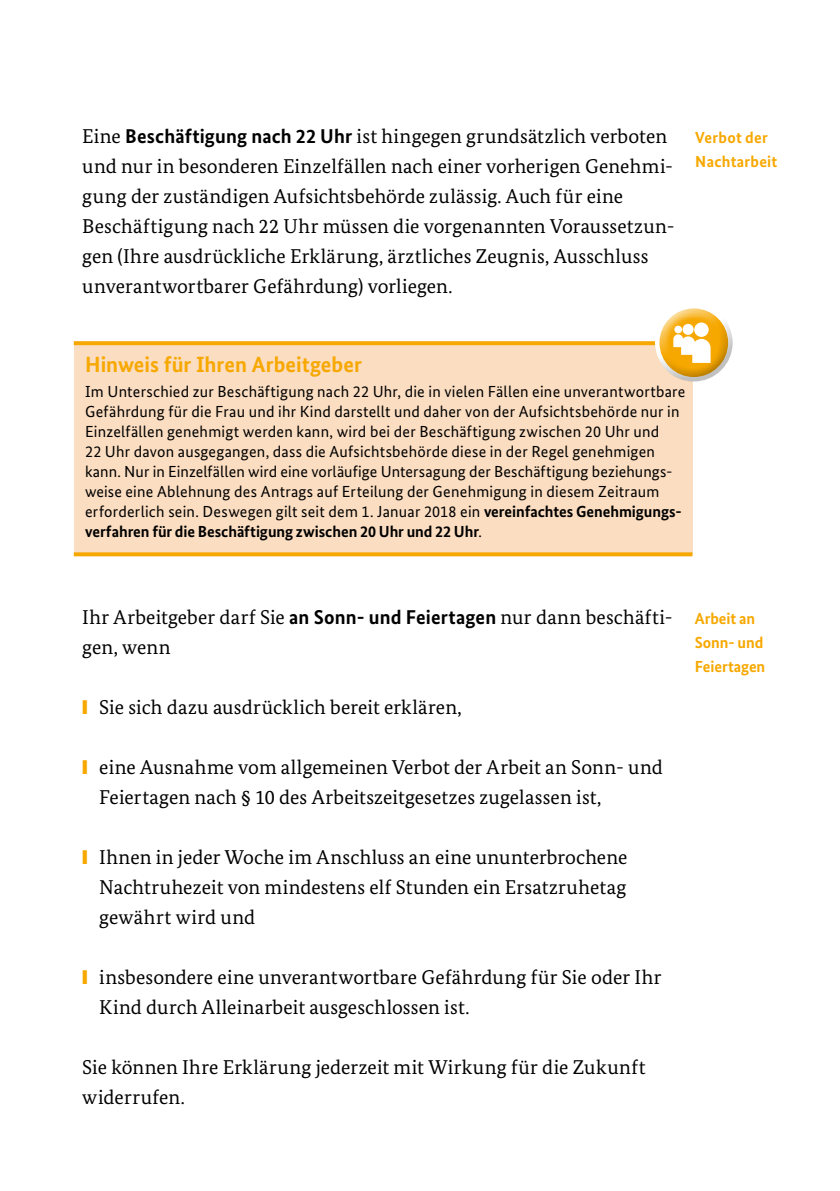
<style>
.page{position:relative;width:840px;height:1191px;background:#fff}
.page>*{position:absolute;margin:0;border:0;box-sizing:border-box;transform-origin:0 0}
.t1{font:700 22px "Bundes Sans";letter-spacing:.005em;color:#f7a800}
.t2{font:20px/30px "Bundes Serif";letter-spacing:.01em;color:#000}
.t3{font:16px/20px "Bundes Sans";letter-spacing:.015em;color:#000}
.t4{font:700 16px/24px "Bundes Sans";color:#f7a800}
.s1{font-family:"Bundes Sans";font-weight:700}
.s2{font-weight:700}
.s3{color:#f7a800}
</style>
<div class="page">
<div style="left:74px;top:343px;width:618px;height:211px;background:#fbddc1"></div>
<svg style="left:74px;top:341px;width:565px;height:4px;background:#f7ac0c"></svg>
<svg style="left:74px;top:552px;width:618px;height:4px;background:#f7ac10"></svg>
<div style="left:639px;top:289px;width:98px;height:81px;background:#fff"></div>
<div style="left:648px;top:315px;width:99px;height:69px;background:#000;opacity:.25"></div>
<div style="left:693px;top:322px;width:15px;height:15px;background:#fff;border-radius:50%"></div>
<div style="left:682px;top:324px;width:11px;height:11px;background:#fff;border-radius:50%"></div>
<div style="left:674px;top:326px;width:7px;height:7px;background:#fff;border-radius:50%"></div>
<svg style="left:673px;top:334px;width:37px;height:29px"></svg>
<p class="t2" style="left:82px;top:121px;width:593px">Eine <span class="s1">Beschäftigung nach 22 Uhr</span> ist hingegen grundsätzlich verboten und nur in besonderen Einzelfällen nach einer vorherigen Genehmi&shy;gung der zuständigen Aufsichtsbehörde zulässig. Auch für eine Beschäftigung nach 22 Uhr müssen die vorgenannten Voraussetzun&shy;gen (Ihre ausdrückliche Erklärung, ärztliches Zeugnis, Ausschluss unverantwortbarer Gefährdung) vorliegen.</p>
<p class="t4" style="left:694px;top:126px;width:84px">Verbot der<br>Nachtarbeit</p>
<p class="t1" style="left:85px;top:350px;width:278px">Hinweis für Ihren Arbeitgeber</p>
<p class="t3" style="left:85px;top:381px;width:601px">Im Unterschied zur Beschäftigung nach 22 Uhr, die in vielen Fällen eine unverantwortbare Gefährdung für die Frau und ihr Kind darstellt und daher von der Aufsichtsbehörde nur in Einzelfällen genehmigt werden kann, wird bei der Beschäftigung zwischen 20 Uhr und<br>22 Uhr davon ausgegangen, dass die Aufsichtsbehörde diese in der Regel genehmigen kann. Nur in Einzelfällen wird eine vorläufige Untersagung der Beschäftigung beziehungs&shy;weise eine Ablehnung des Antrags auf Erteilung der Genehmigung in diesem Zeitraum erforderlich sein. Deswegen gilt seit dem 1. Januar 2018 ein <span class="s2">vereinfachtes Genehmigungs&shy;verfahren für die Beschäftigung zwischen 20 Uhr und 22 Uhr</span>.</p>
<p class="t2" style="left:82px;top:601px;width:591px">Ihr Arbeitgeber darf Sie <span class="s1">an Sonn- und Feiertagen</span> nur dann beschäfti&shy;gen, wenn</p>
<p class="t2" style="left:82px;top:691px;width:381px"><span class="s3">❙</span> Sie sich dazu ausdrücklich bereit erklären,</p>
<p class="t2" style="left:99px;top:751px;width:564px;text-indent:-17px"><span class="s3">❙</span> eine Ausnahme vom allgemeinen Verbot der Arbeit an Sonn- und<br>Feiertagen nach § 10 des Arbeitszeitgesetzes zugelassen ist,</p>
<p class="t2" style="left:99px;top:841px;width:529px;text-align:justify;text-indent:-17px"><span class="s3">❙</span> Ihnen in jeder Woche im Anschluss an eine ununterbrochene Nachtruhezeit von mindestens elf Stunden ein Ersatzruhetag gewährt wird und</p>
<p class="t2" style="left:99px;top:961px;width:563px;text-indent:-17px"><span class="s3">❙</span> insbesondere eine unverantwortbare Gefährdung für Sie oder Ihr<br>Kind durch Alleinarbeit ausgeschlossen ist.</p>
<p class="t2" style="left:82px;top:1051px;width:564px">Sie können Ihre Erklärung jederzeit mit Wirkung für die Zukunft widerrufen.</p>
<p class="t4" style="left:694px;top:606px;width:72px">Arbeit an<br>Sonn- und<br>Feiertagen</p>
</div>
